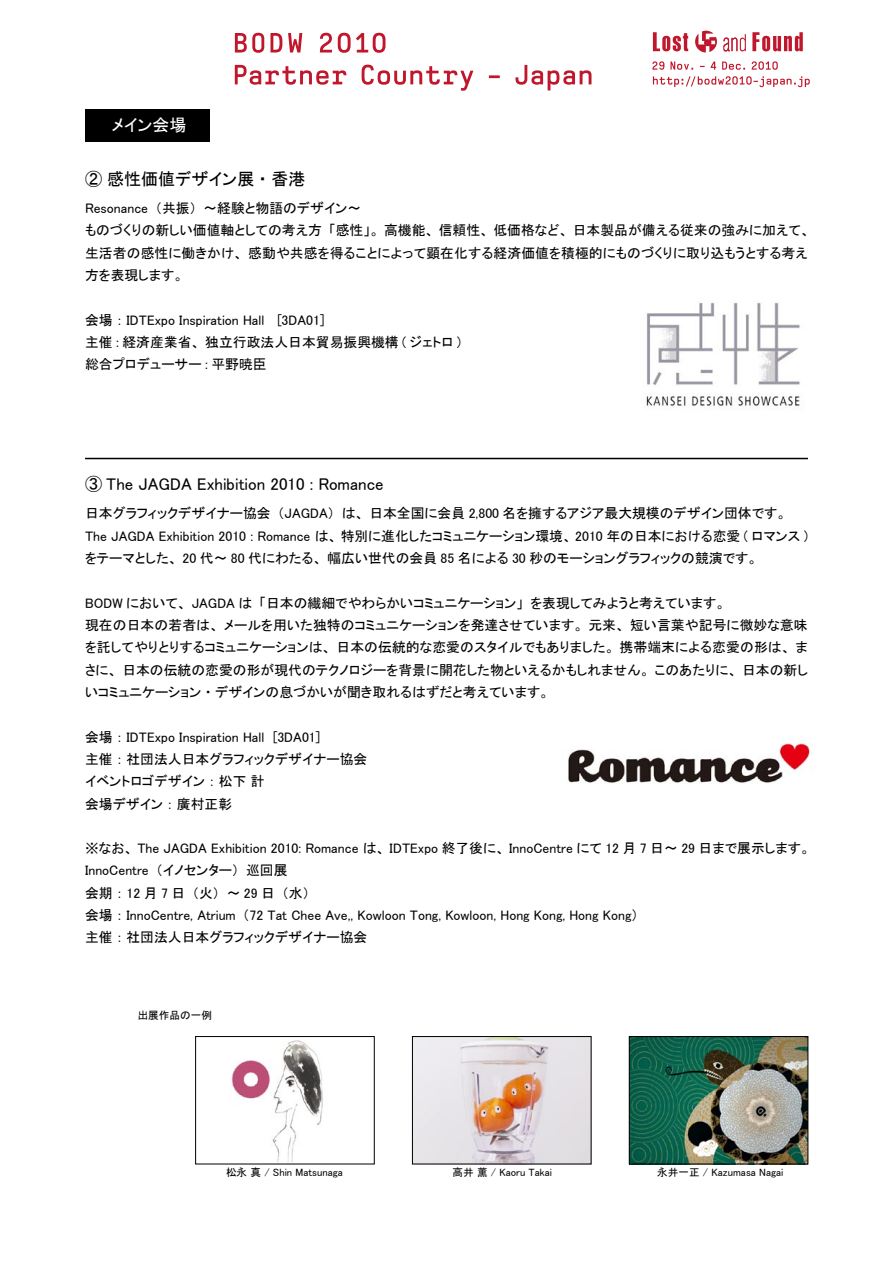
<style>
.page{position:relative;width:893px;height:1263px;background:#fff}
.page>*{position:absolute;margin:0;border:0;box-sizing:border-box;transform-origin:0 0}
.t1{font:16.95px "MS P Gothic";color:#000}
.t2{font:16.95px "MS P Gothic";color:#fff}
.t3{font:13.8px/22.4px "MS P Gothic";color:#000}
.t4{font:10.65px "MS P Gothic";color:#000}
</style>
<div class="page">
<div style="left:85px;top:109px;width:124px;height:33px;background:#000"></div>
<hr style="left:85px;top:458px;width:723px;height:1px;background:#000">
<img style="left:646px;top:303px;width:154px;height:103px">
<img style="left:568px;top:743px;width:242px;height:40px">
<img style="left:414px;top:1038px;width:175px;height:124px">
<div style="left:412px;top:1036px;width:179px;height:128px;border:1px solid #000"></div>
<img style="left:231px;top:1040px;width:92px;height:122px">
<div style="left:195px;top:1036px;width:179px;height:128px;border:1px solid #000"></div>
<img style="left:631px;top:1038px;width:175px;height:124px">
<div style="left:629px;top:1036px;width:179px;height:128px;border:1px solid #000"></div>
<svg style="left:652px;top:61px;width:12px;height:9px"></svg>
<svg style="left:670px;top:62px;width:23px;height:8px"></svg>
<svg style="left:711px;top:62px;width:5px;height:8px"></svg>
<svg style="left:722px;top:62px;width:23px;height:8px"></svg>
<svg style="left:752px;top:61px;width:26px;height:9px"></svg>
<svg style="left:653px;top:76px;width:157px;height:11px"></svg>
<svg style="left:653px;top:32px;width:35px;height:19px"></svg>
<svg style="left:752px;top:32px;width:51px;height:19px"></svg>
<svg style="left:723px;top:34px;width:23px;height:17px"></svg>
<svg style="left:695px;top:31px;width:22px;height:22px"></svg>
<svg style="left:235px;top:33px;width:29px;height:20px"></svg>
<svg style="left:270px;top:33px;width:12px;height:20px"></svg>
<svg style="left:288px;top:33px;width:14px;height:20px"></svg>
<svg style="left:320px;top:33px;width:12px;height:20px"></svg>
<svg style="left:338px;top:33px;width:47px;height:20px"></svg>
<svg style="left:235px;top:65px;width:111px;height:20px"></svg>
<svg style="left:362px;top:65px;width:111px;height:26px"></svg>
<svg style="left:489px;top:75px;width:11px;height:3px"></svg>
<svg style="left:515px;top:65px;width:76px;height:25px"></svg>
<p class="t2" style="left:112px;top:117px;width:76px">メイン会場</p>
<p class="t1" style="left:85px;top:170px;width:222px">② 感性価値デザイン展・香港</p>
<p class="t3" style="left:155px;top:197px;width:208px">（共振）〜経験と物語のデザイン〜</p>
<p class="t3" style="left:85px;top:197px;width:65px">Resonance</p>
<p class="t3" style="left:85px;top:219px;width:724px">ものづくりの新しい価値軸としての考え方<br>生活者の感性に働きかけ、感動や共感を得ることによって顕在化する経済価値を積極的にものづくりに取り込もうとする考え方を表現します。</p>
<p class="t3" style="left:277px;top:309px;width:49px">[3DA01[</p>
<p class="t3" style="left:329px;top:219px;width:483px">「感性」。高機能、信頼性、低価格など、日本製品が備える従来の強みに加えて、</p>
<p class="t3" style="left:85px;top:309px;width:181px">会場： IDTExpo Inspiration Hall</p>
<p class="t3" style="left:85px;top:331px;width:378px">主催 : 経済産業省、独立行政法人日本貿易振興機構 ( ジェトロ (</p>
<p class="t3" style="left:85px;top:353px;width:183px">総合プロデューサー : 平野暁臣</p>
<p class="t1" style="left:85px;top:476px;width:300px">③ The JAGDA Exhibition 2010 : Romance</p>
<p class="t3" style="left:342px;top:502px;width:446px">は、日本全国に会員 2,800 名を擁するアジア最大規模のデザイン団体です。</p>
<p class="t3" style="left:85px;top:502px;width:187px">日本グラフィックデザイナー協会</p>
<p class="t3" style="left:85px;top:524px;width:724px">The JAGDA Exhibition 2010 : Romance は、特別に進化したコミュニケーション環境、 2010 年の日本における恋愛 ( ロマンス (をテーマとした、 20 代〜 80 代にわたる、幅広い世代の会員 85 名による 30 秒のモーショングラフィックの競演です。</p>
<p class="t3" style="left:530px;top:591px;width:197px">を表現してみようと考えています。</p>
<p class="t3" style="left:278px;top:502px;width:59px">（JAGDA）</p>
<p class="t3" style="left:259px;top:591px;width:266px">「日本の繊細でやわらかいコミュニケーション」</p>
<p class="t3" style="left:85px;top:591px;width:169px">BODW において、 JAGDA は</p>
<p class="t3" style="left:85px;top:614px;width:724px;text-align:justify">現在の日本の若者は、メールを用いた独特のコミュニケーションを発達させています。元来、短い言葉や記号に微妙な意味を託してやりとりするコミュニケーションは、日本の伝統的な恋愛のスタイルでもありました。携帯端末による恋愛の形は、まさに、日本の伝統の恋愛の形が現代のテクノロジーを背景に開花した物といえるかもしれません。このあたりに、日本の新しいコミュニケーション・デザインの息づかいが聞き取れるはずだと考えています。</p>
<p class="t3" style="left:273px;top:725px;width:49px">[3DA01[</p>
<p class="t3" style="left:85px;top:725px;width:181px">会場： IDTExpo Inspiration Hall</p>
<p class="t3" style="left:85px;top:748px;width:284px">主催：社団法人日本グラフィックデザイナー協会</p>
<p class="t3" style="left:85px;top:770px;width:181px">イベントロゴデザイン：松下計</p>
<p class="t3" style="left:85px;top:792px;width:149px">会場デザイン：廣村正彰</p>
<p class="t3" style="left:85px;top:837px;width:727px">※なお、 The JAGDA Exhibition 2010: Romance は、 IDTExpo 終了後に、 InnoCentre にて 12 月 7 日〜 29 日まで展示します。</p>
<p class="t3" style="left:246px;top:859px;width:43px">巡回展</p>
<p class="t3" style="left:156px;top:859px;width:85px">（イノセンター）</p>
<p class="t3" style="left:85px;top:859px;width:65px">InnoCentre</p>
<p class="t3" style="left:85px;top:882px;width:102px">会期： 12 月 7 日</p>
<p class="t3" style="left:192px;top:882px;width:84px">火（ ）〜29日</p>
<p class="t3" style="left:282px;top:882px;width:29px">水（ (</p>
<p class="t3" style="left:85px;top:904px;width:152px">会場： InnoCentre, Atrium</p>
<p class="t3" style="left:85px;top:926px;width:284px">主催：社団法人日本グラフィックデザイナー協会</p>
<p class="t3" style="left:243px;top:904px;width:397px">（72 Tat Chee Ave,, Kowloon Tong, Kowloon, Hong Kong, Hong Kong(</p>
<p class="t4" style="left:138px;top:1010px;width:76px">出展作品の一例</p>
<p class="t4" style="left:226px;top:1167px;width:118px">松永真 / Shin Matsunaga</p>
<p class="t4" style="left:452px;top:1167px;width:101px">高井薫 / Kaoru Takai</p>
<p class="t4" style="left:657px;top:1167px;width:128px">永井一正 / Kazumasa Nagai</p>
</div>
